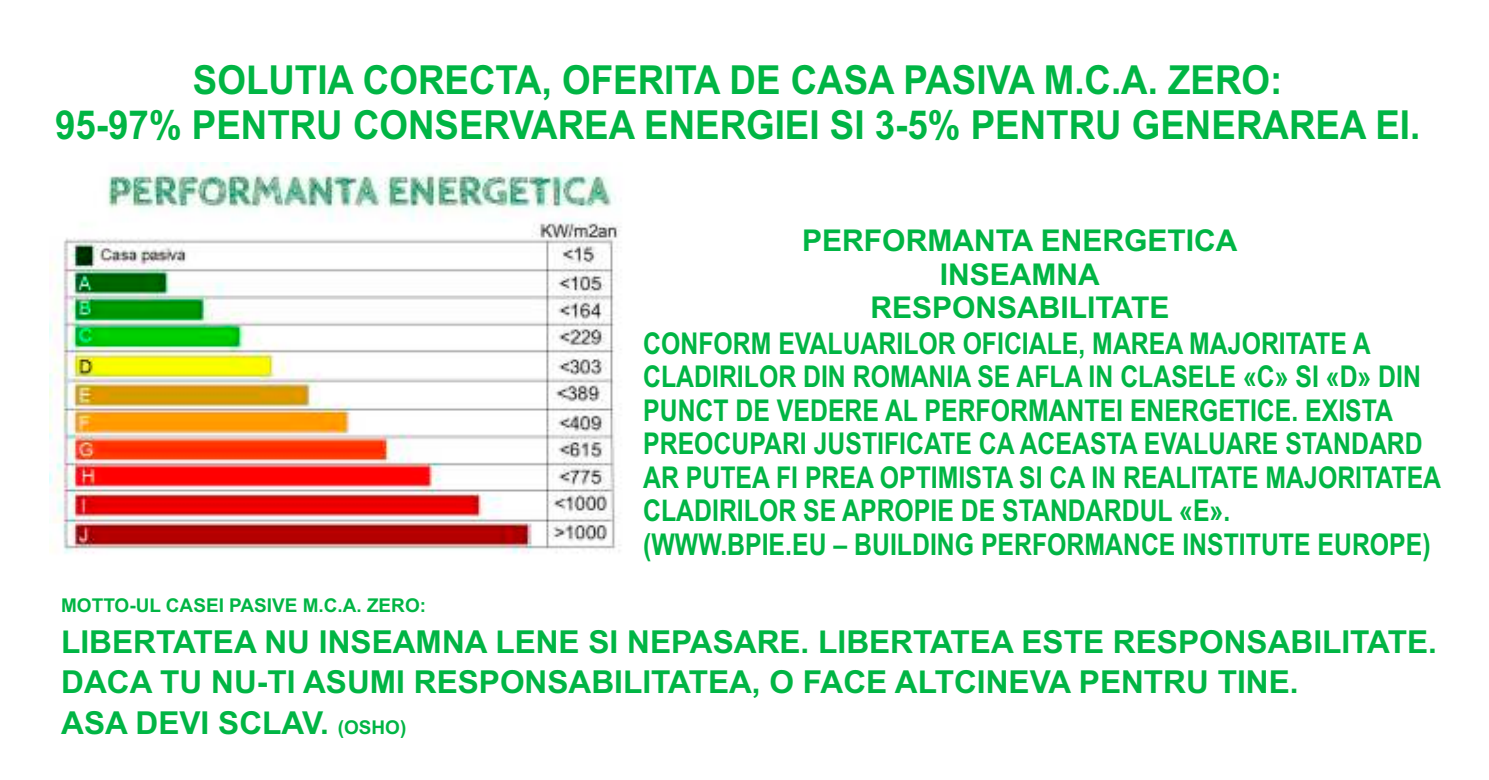
<style>
.page{position:relative;width:1489px;height:780px;background:#fff}
.page>*{position:absolute;margin:0;border:0;box-sizing:border-box;transform-origin:0 0}
.t1{font:700 40px/44.8px "Arial";color:#00b544;text-align:center;scale:.92 1}
.t2{font:700 31.5px/40.8px "Arial";color:#00b544}
.t3{font:700 30px "Arial";color:#00b544;scale:.83 1}
.t4{font:700 30px "Arial";color:#00b544}
.t5{font:700 19px "Arial";color:#00b544}
.s1{font-size:19px}
</style>
<div class="page">
<img style="left:50px;top:163px;width:571px;height:391px">
<h1 class="t1" style="left:55px;top:62px;width:1485px">SOLUTIA CORECTA, OFERITA DE CASA PASIVA M.C.A. ZERO:<br>95-97% PENTRU CONSERVAREA ENERGIEI SI 3-5% PENTRU GENERAREA EI.</h1>
<p class="t4" style="left:802px;top:229px;width:436px">PERFORMANTA ENERGETICA</p>
<p class="t4" style="left:939px;top:263px;width:161px">INSEAMNA</p>
<p class="t4" style="left:870px;top:296px;width:300px">RESPONSABILITATE</p>
<p class="t3" style="left:643px;top:332px;width:878px">CONFORM EVALUARILOR OFICIALE, MAREA MAJORITATE A</p>
<p class="t3" style="left:643px;top:365px;width:938px">CLADIRILOR DIN ROMANIA SE AFLA IN CLASELE «C» SI «D» DIN</p>
<p class="t3" style="left:643px;top:399px;width:904px">PUNCT DE VEDERE AL PERFORMANTEI ENERGETICE. EXISTA</p>
<p class="t3" style="left:643px;top:432px;width:940px">PREOCUPARI JUSTIFICATE CA ACEASTA EVALUARE STANDARD</p>
<p class="t3" style="left:643px;top:466px;width:962px">AR PUTEA FI PREA OPTIMISTA SI CA IN REALITATE MAJORITATEA</p>
<p class="t3" style="left:643px;top:499px;width:708px">CLADIRILOR SE APROPIE DE STANDARDUL «E».</p>
<p class="t3" style="left:643px;top:533px;width:950px">(WWW.BPIE.EU – BUILDING PERFORMANCE INSTITUTE EUROPE)</p>
<p class="t5" style="left:61px;top:598px;width:366px">MOTTO-UL CASEI PASIVE M.C.A. ZERO:</p>
<p class="t2" style="left:61px;top:624px;width:1377px">LIBERTATEA NU INSEAMNA LENE SI NEPASARE. LIBERTATEA ESTE RESPONSABILITATE.<br>DACA TU NU-TI ASUMI RESPONSABILITATEA, O FACE ALTCINEVA PENTRU TINE.<br>ASA DEVI SCLAV. <span class="s1">(OSHO)</span></p>
</div>
